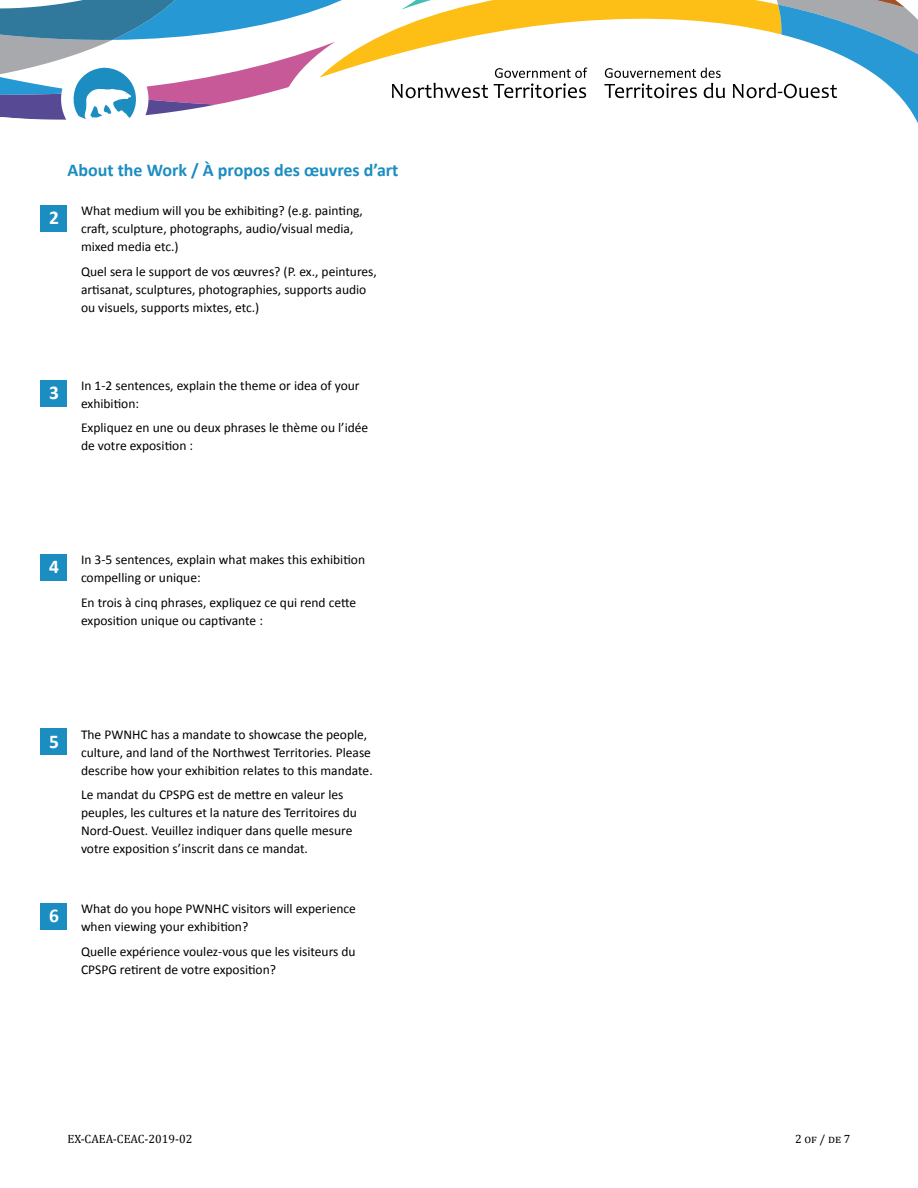
<style>
.page{position:relative;width:918px;height:1188px;background:#fff}
.page>*{position:absolute;margin:0;border:0;box-sizing:border-box;transform-origin:0 0}
.t1{font:700 19.5px "Calibri";color:#fff}
.t2{font:700 18px "Calibri";color:#1c8dc1}
.t3{font:13.5px/18px "Calibri";color:#000}
.t4{font:12px "Cambria";color:#000}
</style>
<div class="page">
<svg style="left:0;top:0;width:918px;height:123px"></svg>
<div style="left:40px;top:205px;width:28px;height:27px;background:#1c8dc1"></div>
<div style="left:40px;top:380px;width:28px;height:27px;background:#1c8dc1"></div>
<div style="left:40px;top:554px;width:28px;height:27px;background:#1c8dc1"></div>
<div style="left:40px;top:728px;width:28px;height:27px;background:#1c8dc1"></div>
<div style="left:40px;top:903px;width:28px;height:27px;background:#1c8dc1"></div>
<h1 class="t1" style="left:49px;top:205px;width:11px">2</h1>
<h2 class="t2" style="left:68px;top:158px;width:333px">About the Work / À propos des œuvres d’art</h2>
<p class="t3" style="left:81px;top:202px;width:284px">What medium will you be exhibiting? (e.g. painting, craft, sculpture, photographs, audio/visual media, mixed media etc.)</p>
<p class="t3" style="left:81px;top:263px;width:297px">Quel sera le support de vos œuvres? (P. ex., peintures, artisanat, sculptures, photographies, supports audio ou visuels, supports mixtes, etc.)</p>
<h1 class="t1" style="left:49px;top:380px;width:11px">3</h1>
<p class="t3" style="left:81px;top:376px;width:280px">In 1-2 sentences, explain the theme or idea of your exhibition:</p>
<p class="t3" style="left:81px;top:419px;width:289px">Expliquez en une ou deux phrases le thème ou l’idée de votre exposition :</p>
<h1 class="t1" style="left:49px;top:554px;width:11px">4</h1>
<p class="t3" style="left:81px;top:551px;width:286px">In 3-5 sentences, explain what makes this exhibition compelling or unique:</p>
<p class="t3" style="left:81px;top:593px;width:277px">En trois à cinq phrases, expliquez ce qui rend cette exposition unique ou captivante :</p>
<h1 class="t1" style="left:49px;top:729px;width:11px">5</h1>
<h1 class="t1" style="left:49px;top:903px;width:11px">6</h1>
<p class="t3" style="left:81px;top:725px;width:293px">The PWNHC has a mandate to showcase the people, culture, and land of the Northwest Territories. Please describe how your exhibition relates to this mandate.</p>
<p class="t3" style="left:81px;top:786px;width:278px">Le mandat du CPSPG est de mettre en valeur les peuples, les cultures et la nature des Territoires du Nord-Ouest. Veuillez indiquer dans quelle mesure votre exposition s’inscrit dans ce mandat.</p>
<p class="t3" style="left:81px;top:900px;width:277px">What do you hope PWNHC visitors will experience when viewing your exhibition?</p>
<p class="t3" style="left:81px;top:942px;width:276px">Quelle expérience voulez-vous que les visiteurs du<br>CPSPG retirent de votre exposition?</p>
<p class="t4" style="left:68px;top:1132px;width:126px">EX-CAEA-CEAC-2019-02</p>
<p class="t4" style="left:795px;top:1132px;width:57px">2 of / de 7</p>
</div>
